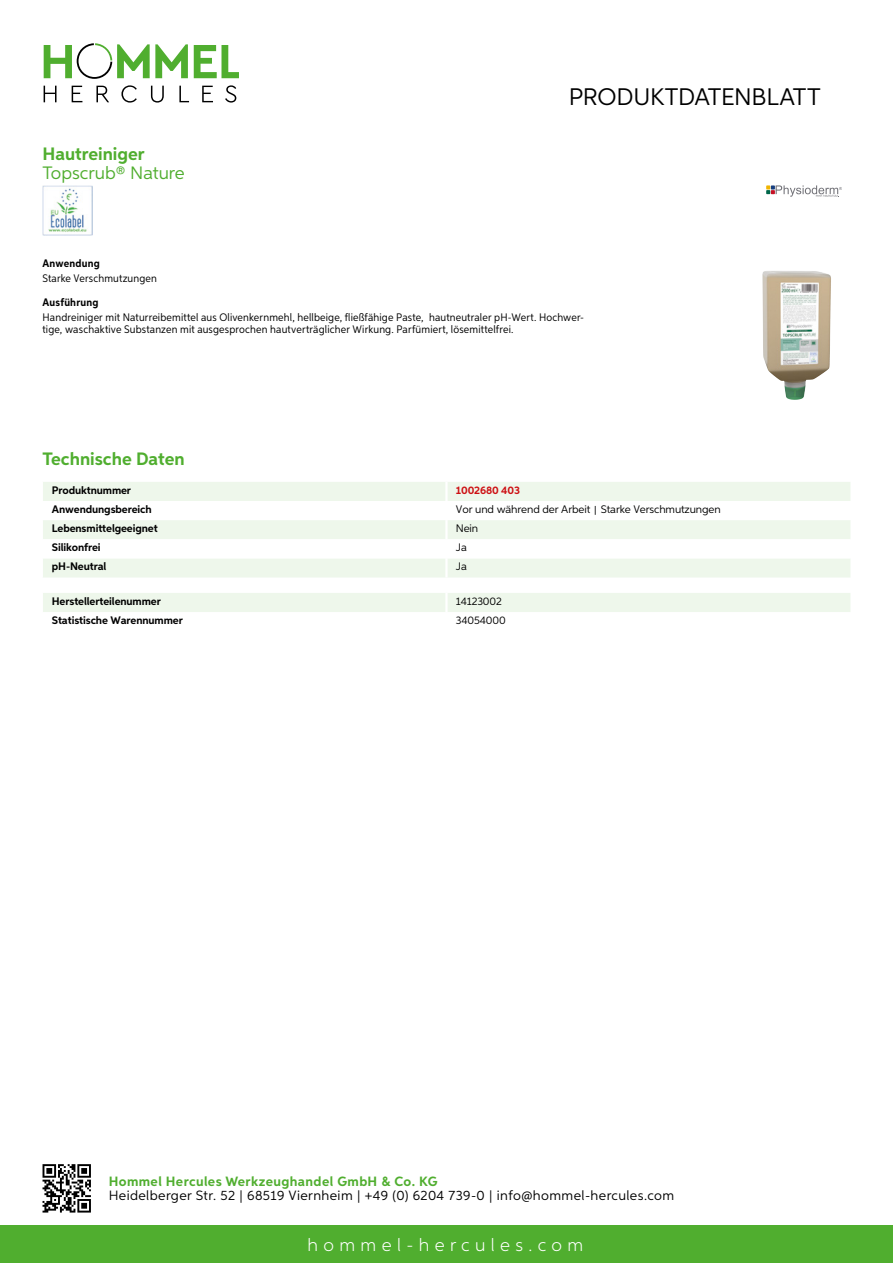
<style>
.page{position:relative;width:893px;height:1263px;background:#fff}
.page>*{position:absolute;margin:0;border:0;box-sizing:border-box;transform-origin:0 0}
.t1{font:24px "Aspira";letter-spacing:-.01em;color:#000}
.t2{font:700 18px "Aspira";color:#50ae2f}
.t3{font:300 18px "Aspira";letter-spacing:.3em;color:#fff}
.t4{font:18px "Aspira";color:#50ae2f}
.t5{font:13.5px "Aspira";letter-spacing:.03em;color:#000}
.t6{font:700 13.5px "Aspira";letter-spacing:.03em;color:#50ae2f}
.t7{font:10.95px/12px "Aspira Nar";letter-spacing:.015em;color:#000}
.t8{font:700 10.95px "Aspira";letter-spacing:-.01em;color:#000}
.t9{font:10.95px "Aspira";letter-spacing:-.01em;color:#000}
.t10{font:700 10.95px "Aspira Nar";letter-spacing:.02em;color:#000}
.t11{font:700 10.95px "Aspira";letter-spacing:-.01em;color:#cd1013}
.s1{font-family:"Wuerth Global";font-size:10.5px}
</style>
<div class="page">
<div style="left:0;top:1226px;width:893px;height:37px;background:#50ae2f"></div>
<svg style="left:43px;top:1164px;width:48px;height:48px"></svg>
<svg style="left:194px;top:45px;width:45px;height:33px"></svg>
<svg style="left:44px;top:43px;width:144px;height:36px"></svg>
<svg style="left:44px;top:86px;width:13px;height:16px"></svg>
<svg style="left:72px;top:86px;width:10px;height:16px"></svg>
<svg style="left:96px;top:86px;width:13px;height:16px"></svg>
<svg style="left:121px;top:85px;width:16px;height:18px"></svg>
<svg style="left:151px;top:86px;width:13px;height:17px"></svg>
<svg style="left:179px;top:86px;width:10px;height:16px"></svg>
<svg style="left:202px;top:86px;width:11px;height:16px"></svg>
<svg style="left:225px;top:85px;width:11px;height:18px"></svg>
<div style="left:43px;top:482px;width:807px;height:95px;background:#eef7eb"></div>
<svg style="left:43px;top:501px;width:807px;height:57px"></svg>
<hr style="left:445px;top:482px;width:3px;height:19px;background:#fff">
<hr style="left:445px;top:501px;width:3px;height:19px;background:#fff">
<hr style="left:445px;top:520px;width:3px;height:19px;background:#fff">
<hr style="left:445px;top:539px;width:3px;height:19px;background:#fff">
<hr style="left:445px;top:558px;width:3px;height:19px;background:#fff">
<div style="left:43px;top:593px;width:807px;height:19px;background:#eef7eb"></div>
<img style="left:43px;top:185px;width:49px;height:50px">
<img style="left:762px;top:271px;width:15px;height:107px">
<svg style="left:766px;top:185px;width:76px;height:12px"></svg>
<h2 class="t2" style="left:43px;top:142px;width:104px">Hautreiniger</h2>
<h2 class="t4" style="left:43px;top:162px;width:144px">Topscrub® N ature</h2>
<h1 class="t1" style="left:569px;top:82px;width:253px">Produktdatenblatt</h1>
<p class="t10" style="left:43px;top:257px;width:59px">Anwendung</p>
<p class="t7" style="left:43px;top:273px;width:116px">Starke Verschmutzungen</p>
<p class="t10" style="left:43px;top:295px;width:58px">Ausführung</p>
<p class="t7" style="left:43px;top:311px;width:543px">Handreiniger mit Naturreibemittel aus Olivenkernmehl, hellbeige, fließfähige Paste, hautneutraler pH-Wert. Hochwer&shy;tige, waschaktive Substanzen mit ausgesprochen hautverträglicher Wirkung. Parfümiert, lösemittelfrei.</p>
<h2 class="t2" style="left:43px;top:448px;width:144px">Technische Daten</h2>
<p class="t8" style="left:52px;top:483px;width:81px">Produktnummer</p>
<p class="t11" style="left:456px;top:483px;width:66px">1002680 403</p>
<p class="t8" style="left:52px;top:502px;width:101px">Anwendungsbereich</p>
<p class="t9" style="left:456px;top:502px;width:266px">Vor und während der Arbeit <span class="s1">|</span> Starke Verschmutzungen</p>
<p class="t8" style="left:52px;top:521px;width:107px">Lebensmittelgeeignet</p>
<p class="t9" style="left:456px;top:522px;width:24px">Nein</p>
<p class="t8" style="left:52px;top:541px;width:50px">Silikonfrei</p>
<p class="t9" style="left:456px;top:541px;width:13px">Ja</p>
<p class="t8" style="left:52px;top:560px;width:56px">pH-Neutral</p>
<p class="t9" style="left:456px;top:560px;width:13px">Ja</p>
<p class="t8" style="left:52px;top:594px;width:111px">Herstellerteilenummer</p>
<p class="t9" style="left:456px;top:594px;width:48px">14123002</p>
<p class="t8" style="left:52px;top:613px;width:132px">Statistische Warennummer</p>
<p class="t9" style="left:456px;top:613px;width:51px">34054000</p>
<p class="t6" style="left:109px;top:1172px;width:330px">Hommel Hercules Werkzeughandel GmbH &amp; Co. KG</p>
<p class="t5" style="left:109px;top:1187px;width:567px">Heidelberger Str. 52 | 68519 Viernheim | +49 (0) 6204 739-0 | info@hommel-hercules.com</p>
<h2 class="t3" style="left:307px;top:1234px;width:277px">hommel-hercules.com</h2>
</div>
